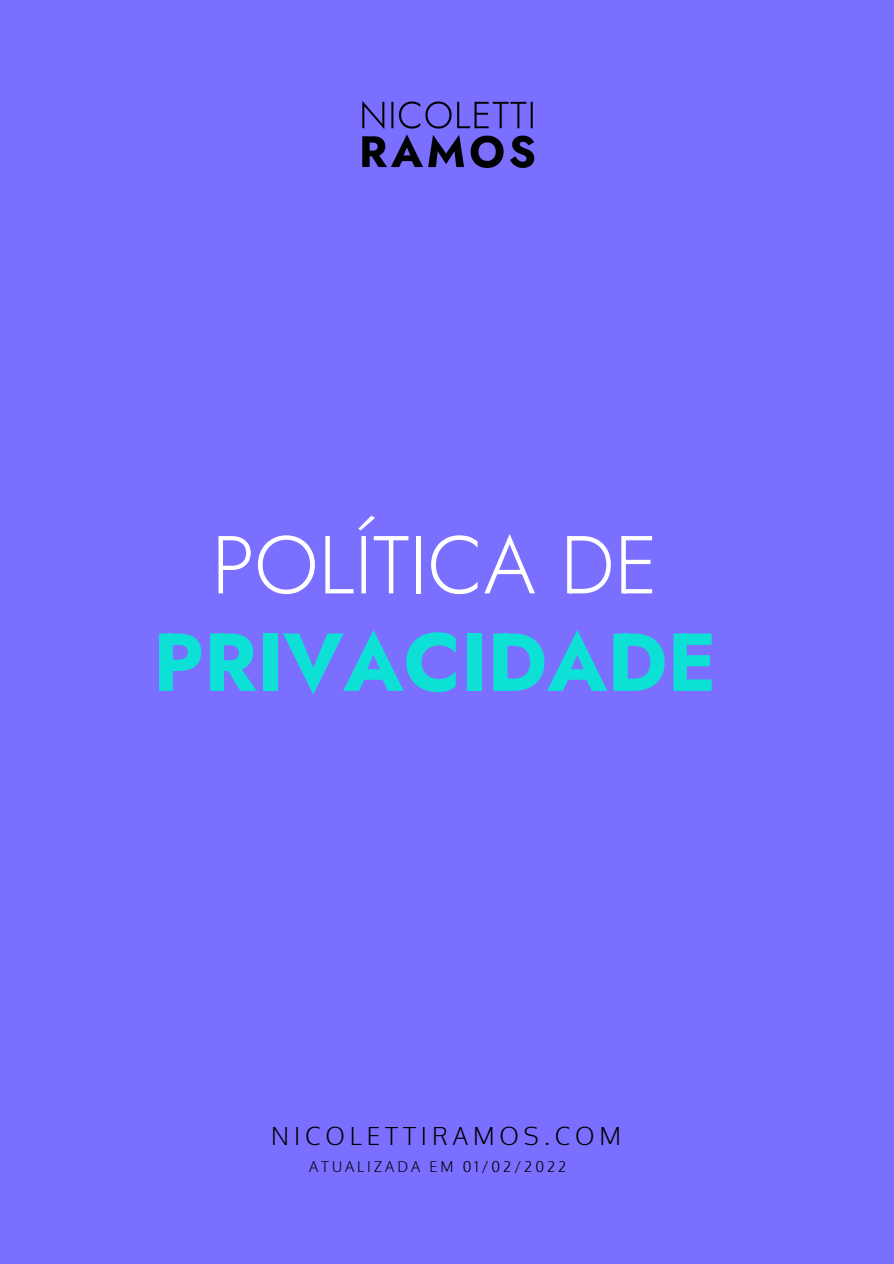
<style>
.page{position:relative;width:894px;height:1264px;background:#fff}
.page>*{position:absolute;margin:0;border:0;box-sizing:border-box;transform-origin:0 0}
.t1{font:700 81.9px "Jost";color:#0de1d5}
.t2{font:300 81.9px "Jost";color:#fff}
.t3{font:300 24.45px "Oxygen";letter-spacing:.2em;color:#000}
.t4{font:300 14.7px "Oxygen";letter-spacing:.2em;color:#000}
</style>
<div class="page">
<div style="left:0;top:0;width:893px;height:1263px;background:#7b6fff"></div>
<img style="left:362px;top:101px;width:173px;height:67px">
<p class="t2" style="left:211px;top:505px;width:448px">POLÍTICA DE</p>
<p class="t1" style="left:153px;top:603px;width:565px">PRIVACIDADE</p>
<p class="t3" style="left:271px;top:1119px;width:351px">NICOLETTIRAMOS.COM</p>
<p class="t4" style="left:309px;top:1156px;width:258px">ATUALIZADA EM 01/02/2022</p>
</div>
